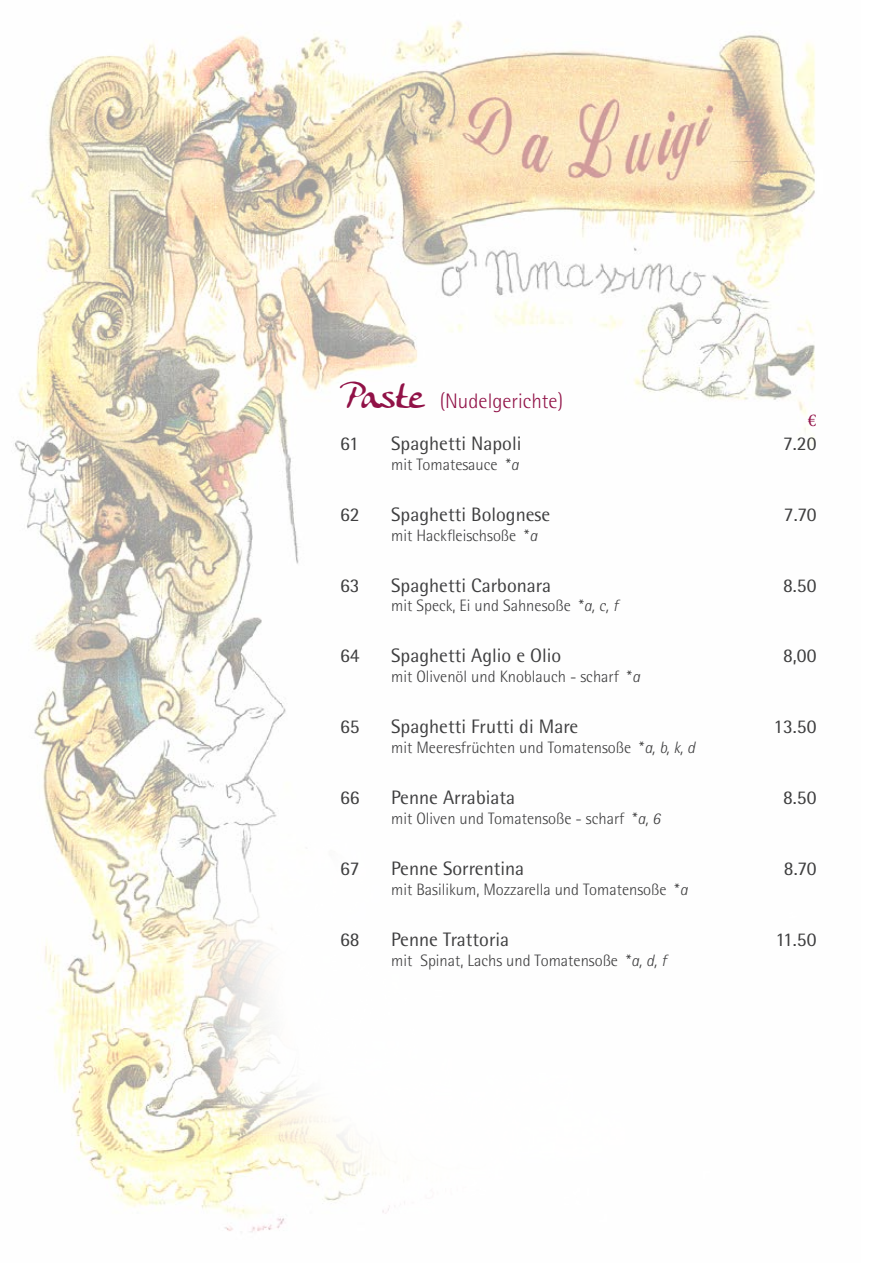
<style>
.page{position:relative;width:893px;height:1263px;background:#fff}
.page>*{position:absolute;margin:0;border:0;box-sizing:border-box;transform-origin:0 0}
.t1{font:300 21px "Rotis Semi Sans";color:#911247}
.t2{font:19.5px "Rotis Semi Sans";color:#3e3e3f}
.t3{font:18px "Minion Pro";color:#911247}
.t4{font:300 16.5px "Rotis Semi Sans";color:#3e3e3f}
.s1{font-family:"Anke Calligraphic FG";font-weight:400;font-size:36px}
.s2{font-style:italic}
</style>
<div class="page">
<img style="left:14px;top:20px;width:801px;height:1212px">
<div style="left:311px;top:644px;width:582px;height:619px;background:#fff"></div>
<div style="left:181px;top:705px;width:615px;height:557px;background:#fff;border-radius:50%"></div>
<p class="t1" style="left:340px;top:389px;width:224px"><span class="s1">Paste</span> (Nudelgerichte)</p>
<p class="t3" style="left:808px;top:409px;width:10px">€</p>
<p class="t2" style="left:340px;top:432px;width:20px">61</p>
<p class="t2" style="left:391px;top:432px;width:132px">Spaghetti Napoli</p>
<p class="t2" style="left:783px;top:432px;width:35px">7.20</p>
<p class="t4" style="left:391px;top:455px;width:129px">mit Tomatesauce *<span class="s2">a</span></p>
<p class="t2" style="left:340px;top:503px;width:21px">62</p>
<p class="t2" style="left:391px;top:503px;width:160px">Spaghetti Bolognese</p>
<p class="t2" style="left:784px;top:503px;width:34px">7.70</p>
<p class="t4" style="left:391px;top:525px;width:148px">mit Hackfleischsoße *<span class="s2">a</span></p>
<p class="t2" style="left:340px;top:573px;width:21px">63</p>
<p class="t2" style="left:391px;top:573px;width:161px">Spaghetti Carbonara</p>
<p class="t2" style="left:783px;top:573px;width:35px">8.50</p>
<p class="t4" style="left:391px;top:596px;width:228px">mit Speck, Ei und Sahnesoße *<span class="s2">a, c, f</span></p>
<p class="t2" style="left:340px;top:644px;width:21px">64</p>
<p class="t2" style="left:391px;top:644px;width:172px">Spaghetti Aglio e Olio</p>
<p class="t2" style="left:783px;top:644px;width:35px">8,00</p>
<p class="t4" style="left:391px;top:667px;width:250px">mit Olivenöl und Knoblauch - scharf *<span class="s2">a</span></p>
<p class="t2" style="left:340px;top:715px;width:21px">65</p>
<p class="t2" style="left:391px;top:715px;width:189px">Spaghetti Frutti di Mare</p>
<p class="t2" style="left:773px;top:715px;width:45px">13.50</p>
<p class="t4" style="left:391px;top:738px;width:305px">mit Meeresfrüchten und Tomatensoße *<span class="s2">a, b, k, d</span></p>
<p class="t2" style="left:340px;top:786px;width:21px">66</p>
<p class="t2" style="left:391px;top:786px;width:125px">Penne Arrabiata</p>
<p class="t2" style="left:783px;top:786px;width:35px">8.50</p>
<p class="t4" style="left:391px;top:809px;width:271px">mit Oliven und Tomatensoße - scharf *<span class="s2">a, 6</span></p>
<p class="t2" style="left:340px;top:857px;width:21px">67</p>
<p class="t2" style="left:391px;top:857px;width:135px">Penne Sorrentina</p>
<p class="t2" style="left:784px;top:857px;width:34px">8.70</p>
<p class="t4" style="left:391px;top:880px;width:298px">mit Basilikum, Mozzarella und Tomatensoße *<span class="s2">a</span></p>
<p class="t2" style="left:340px;top:928px;width:21px">68</p>
<p class="t2" style="left:391px;top:928px;width:120px">Penne Trattoria</p>
<p class="t2" style="left:775px;top:928px;width:42px">11.50</p>
<p class="t4" style="left:391px;top:951px;width:277px">mit Spinat, Lachs und Tomatensoße *<span class="s2">a, d, f</span></p>
</div>
